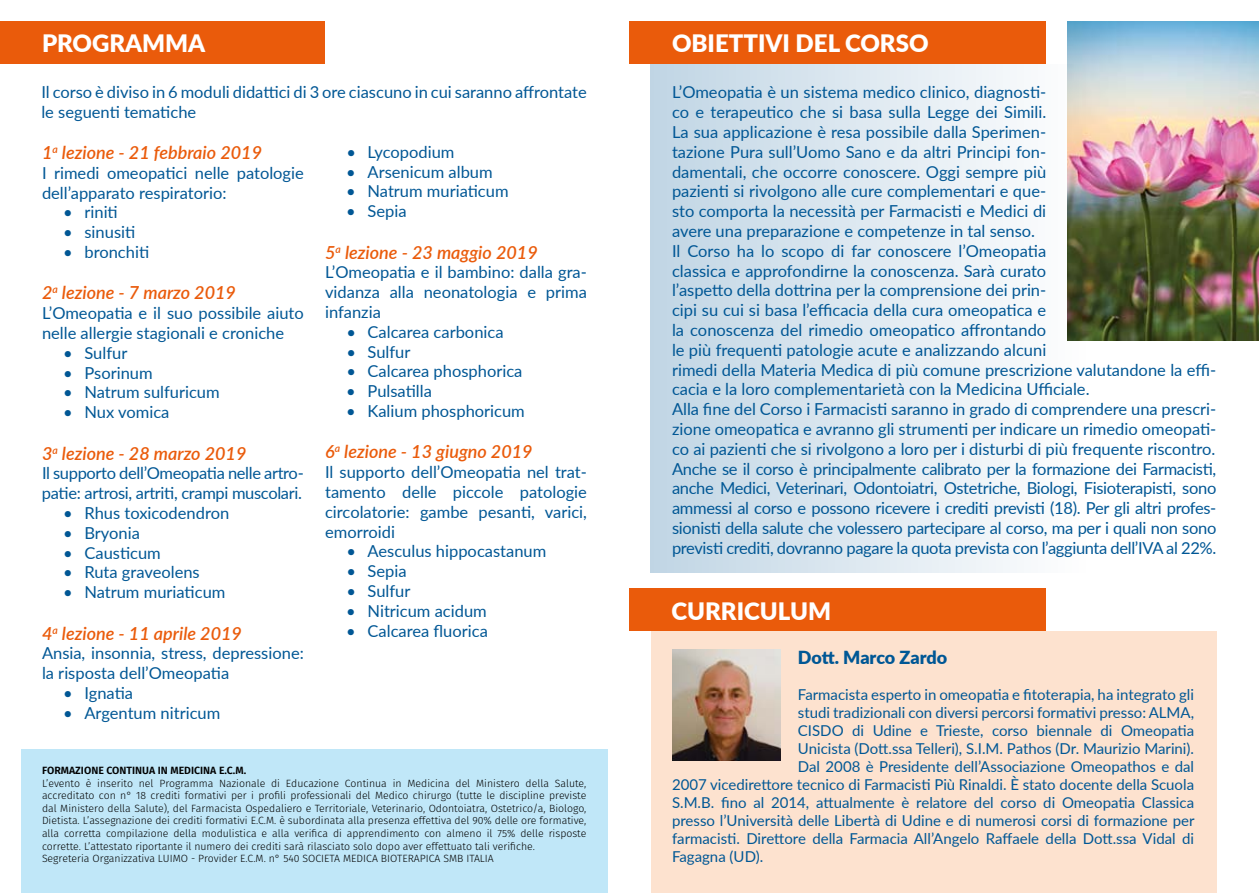
<style>
.page{position:relative;width:1259px;height:893px;background:#fff}
.page>*{position:absolute;margin:0;border:0;box-sizing:border-box;transform-origin:0 0}
.t1{font:900 24px "Lato";color:#fff}
.t2{font:italic 600 18px "Lato";color:#ea5b0b}
.t3{font:900 18px "Lato";letter-spacing:-.005em;color:#005795}
.t4{font:16.5px/19.8px "Lato";color:#005795}
.t5{font:16.5px/19.8px "Lato";letter-spacing:-.02em;color:#005795}
.t6{font:15px "Lato";color:#005795}
.t7{font:300 10.5px/12.6px "Fira Sans";color:#000}
.t8{font:600 10.5px "Fira Sans";color:#000}
</style>
<div class="page">
<div style="left:651px;top:631px;width:565px;height:262px;background:#fde2cf"></div>
<img style="left:1067px;top:22px;width:192px;height:319px">
<div style="left:0;top:21px;width:325px;height:43px;background:#ea5b0b"></div>
<div style="left:629px;top:21px;width:417px;height:43px;background:#ea5b0b"></div>
<img style="left:672px;top:650px;width:109px;height:110px">
<div style="left:629px;top:589px;width:416px;height:42px;background:#ea5b0b"></div>
<div style="left:21px;top:749px;width:587px;height:144px;background:#c0e7f8"></div>
<svg style="left:651px;top:64px;width:586px;height:509px"></svg>
<h1 class="t1" style="left:42px;top:25px;width:17px">PRO</h1>
<h1 class="t1" style="left:92px;top:25px;width:115px">GRAMMA</h1>
<h1 class="t1" style="left:672px;top:25px;width:191px">OBIETTIVI DEL CORSO</h1>
<p class="t4" style="left:41px;top:82px;width:547px">Il corso è diviso in 6 moduli didattici di 3 ore ciascuno in cui saranno affrontate le seguenti tematiche</p>
<p class="t2" style="left:42px;top:139px;width:222px">1<sup>a</sup> lezione - 21 febbraio 2019</p>
<p class="t4" style="left:42px;top:162px;width:263px">I rimedi omeopatici nelle patologie dell’apparato respiratorio:</p>
<p class="t4" style="left:63px;top:202px;width:56px">• riniti</p>
<p class="t4" style="left:63px;top:222px;width:74px">• sinusiti</p>
<p class="t4" style="left:63px;top:241px;width:87px">• bronchiti</p>
<p class="t2" style="left:42px;top:280px;width:196px">2<sup>a</sup> lezione - 7 marzo 2019</p>
<p class="t4" style="left:42px;top:303px;width:263px">L’Omeopatia e il suo possibile aiuto nelle allergie stagionali e croniche</p>
<p class="t4" style="left:63px;top:342px;width:66px">• Sulfur</p>
<p class="t4" style="left:63px;top:362px;width:91px">• Psorinum</p>
<p class="t4" style="left:63px;top:382px;width:158px">• Natrum sulfuricum</p>
<p class="t4" style="left:63px;top:402px;width:108px">• N ux vomica</p>
<p class="t2" style="left:42px;top:440px;width:206px">3<sup>a</sup> lezione - 28 marzo 2019</p>
<p class="t5" style="left:42px;top:463px;width:263px">Il supporto dell’Omeopatia nelle artro&shy;patie: artrosi, artriti, crampi muscolari.</p>
<p class="t4" style="left:63px;top:502px;width:167px">• Rhus toxicodendron</p>
<p class="t4" style="left:63px;top:522px;width:78px">• Bryonia</p>
<p class="t4" style="left:63px;top:542px;width:99px">• Causticum</p>
<p class="t4" style="left:63px;top:562px;width:138px">• Ruta graveolens</p>
<p class="t4" style="left:63px;top:582px;width:164px">• Natrum muriaticum</p>
<p class="t2" style="left:42px;top:620px;width:202px">4<sup>a</sup> lezione - 11 aprile 2019</p>
<p class="t4" style="left:42px;top:643px;width:263px">Ansia, insonnia, stress, depressione: la risposta dell’Omeopatia</p>
<p class="t4" style="left:63px;top:682px;width:71px">• Ignatia</p>
<p class="t4" style="left:63px;top:702px;width:159px">• Argentum nitricum</p>
<p class="t4" style="left:346px;top:141px;width:110px">• Lycopodium</p>
<p class="t4" style="left:346px;top:161px;width:148px">• Arsenicum album</p>
<p class="t4" style="left:346px;top:181px;width:164px">• Natrum muriaticum</p>
<p class="t4" style="left:346px;top:201px;width:62px">• Sepia</p>
<p class="t2" style="left:325px;top:239px;width:214px">5<sup>a</sup> lezione - 23 maggio 2019</p>
<p class="t4" style="left:325px;top:262px;width:263px;text-align:justify">L’Omeopatia e il bambino: dalla gra&shy;vidanza alla neonatologia e prima infanzia</p>
<p class="t4" style="left:346px;top:321px;width:159px">• Calcarea carbonica</p>
<p class="t4" style="left:346px;top:341px;width:66px">• Sulfur</p>
<p class="t4" style="left:346px;top:361px;width:178px">• Calcarea phosphorica</p>
<p class="t4" style="left:346px;top:381px;width:87px">• Pulsatilla</p>
<p class="t4" style="left:346px;top:400px;width:180px">• Kalium phosphoricum</p>
<p class="t2" style="left:325px;top:439px;width:209px">6<sup>a</sup> lezione - 13 giugno 2019</p>
<p class="t4" style="left:325px;top:462px;width:263px;text-align:justify">Il supporto dell’Omeopatia nel trat&shy;tamento delle piccole patologie circolatorie: gambe pesanti, varici, emorroidi</p>
<p class="t4" style="left:346px;top:541px;width:201px">• Aesculus hippocastanum</p>
<p class="t4" style="left:346px;top:561px;width:62px">• Sepia</p>
<p class="t4" style="left:346px;top:580px;width:66px">• Sulfur</p>
<p class="t4" style="left:346px;top:600px;width:142px">• N itricum acidum</p>
<p class="t4" style="left:346px;top:620px;width:143px">• Calcarea fluorica</p>
<p class="t8" style="left:42px;top:762px;width:206px">FORMAZIONE CONTINUA IN MEDICINA E.C.M.</p>
<p class="t7" style="left:42px;top:776px;width:546px">L’evento è inserito nel Programma Nazionale di Educazione Continua in Medicina del Ministero della Salute, accreditato con n° 18 crediti formativi per i profili professionali del Medico chirurgo (tutte le discipline previste dal Ministero della Salute), del Farmacista Ospedaliero e Territoriale, Veterinario, Odontoiatra, Ostetrico/a, Biologo, Dietista. L’assegnazione dei crediti formativi E.C.M. è subordinata alla presenza effettiva del 90% delle ore formative, alla corretta compilazione della modulistica e alla verifica di apprendimento con almeno il 75% delle risposte corrette. L’attestato riportante il numero dei crediti sarà rilasciato solo dopo aver effettuato tali verifiche.<br>Segreteria Organizzativa LUIMO - Provider E.C.M. n° 540 SOCIETA MEDICA BIOTERAPICA SMB ITALIA</p>
<p class="t4" style="left:672px;top:82px;width:546px">L’Omeopatia è un sistema medico clinico, diagnosti-<br>co e terapeutico che si basa sulla Legge dei Simili.<br>La sua applicazione è resa possibile dalla Sperimen-<br>tazione Pura sull’Uomo Sano e da altri Principi fon-<br>damentali, che occorre conoscere. Oggi sempre più<br>pazienti si rivolgono alle cure complementari e que-<br>sto comporta la necessità per Farmacisti e Medici di<br>avere una preparazione e competenze in tal senso.<br>Il Corso ha lo scopo di far conoscere l’Omeopatia<br>classica e approfondirne la conoscenza. Sarà curato<br>l’aspetto della dottrina per la comprensione dei prin-<br>cipi su cui si basa l’efficacia della cura omeopatica e<br>la conoscenza del rimedio omeopatico affrontando<br>le più frequenti patologie acute e analizzando alcuni<br>rimedi della Materia Medica di più comune prescrizione valutandone la effi&shy;cacia e la loro complementarietà con la Medicina Ufficiale.<br>Alla fine del Corso i Farmacisti saranno in grado di comprendere una prescri&shy;zione omeopatica e avranno gli strumenti per indicare un rimedio omeopati&shy;co ai pazienti che si rivolgono a loro per i disturbi di più frequente riscontro.<br>Anche se il corso è principalmente calibrato per la formazione dei Farmacisti, anche Medici, Veterinari, Odontoiatri, Ostetriche, Biologi, Fisioterapisti, sono ammessi al corso e possono ricevere i crediti previsti (18). Per gli altri profes&shy;sionisti della salute che volessero partecipare al corso, ma per i quali non sono previsti crediti, dovranno pagare la quota prevista con l’aggiunta dell’IVA al 22%.</p>
<h1 class="t1" style="left:671px;top:593px;width:158px">CURRICULUM</h1>
<p class="t3" style="left:798px;top:644px;width:151px">DOTT. MARCO ZARDO</p>
<p class="t6" style="left:798px;top:684px;width:398px">Farmacista esperto in omeopatia e fitoterapia, ha integrato gli</p>
<p class="t6" style="left:798px;top:702px;width:398px">studi tradizionali con diversi percorsi formativi presso: ALMA,</p>
<p class="t6" style="left:798px;top:720px;width:398px">CISDO di Udine e Trieste, corso biennale di Omeopatia</p>
<p class="t6" style="left:798px;top:738px;width:398px">Unicista (Dott.ssa Telleri), S.I.M. Pathos (Dr. Maurizio Marini).</p>
<p class="t6" style="left:798px;top:756px;width:398px">Dal 2008 è Presidente dell’Associazione Omeopathos e dal</p>
<p class="t6" style="left:672px;top:774px;width:523px">2007 vicedirettore tecnico di Farmacisti Più Rinaldi. È stato docente della Scuola</p>
<p class="t6" style="left:672px;top:792px;width:523px">S.M.B. fino al 2014, attualmente è relatore del corso di Omeopatia Classica</p>
<p class="t6" style="left:672px;top:810px;width:524px">presso l’Università delle Libertà di Udine e di numerosi corsi di formazione per</p>
<p class="t6" style="left:672px;top:828px;width:523px">farmacisti. Direttore della Farmacia All’Angelo Raffaele della Dott.ssa Vidal di</p>
<p class="t6" style="left:672px;top:846px;width:93px">Fagagna (UD).</p>
</div>
